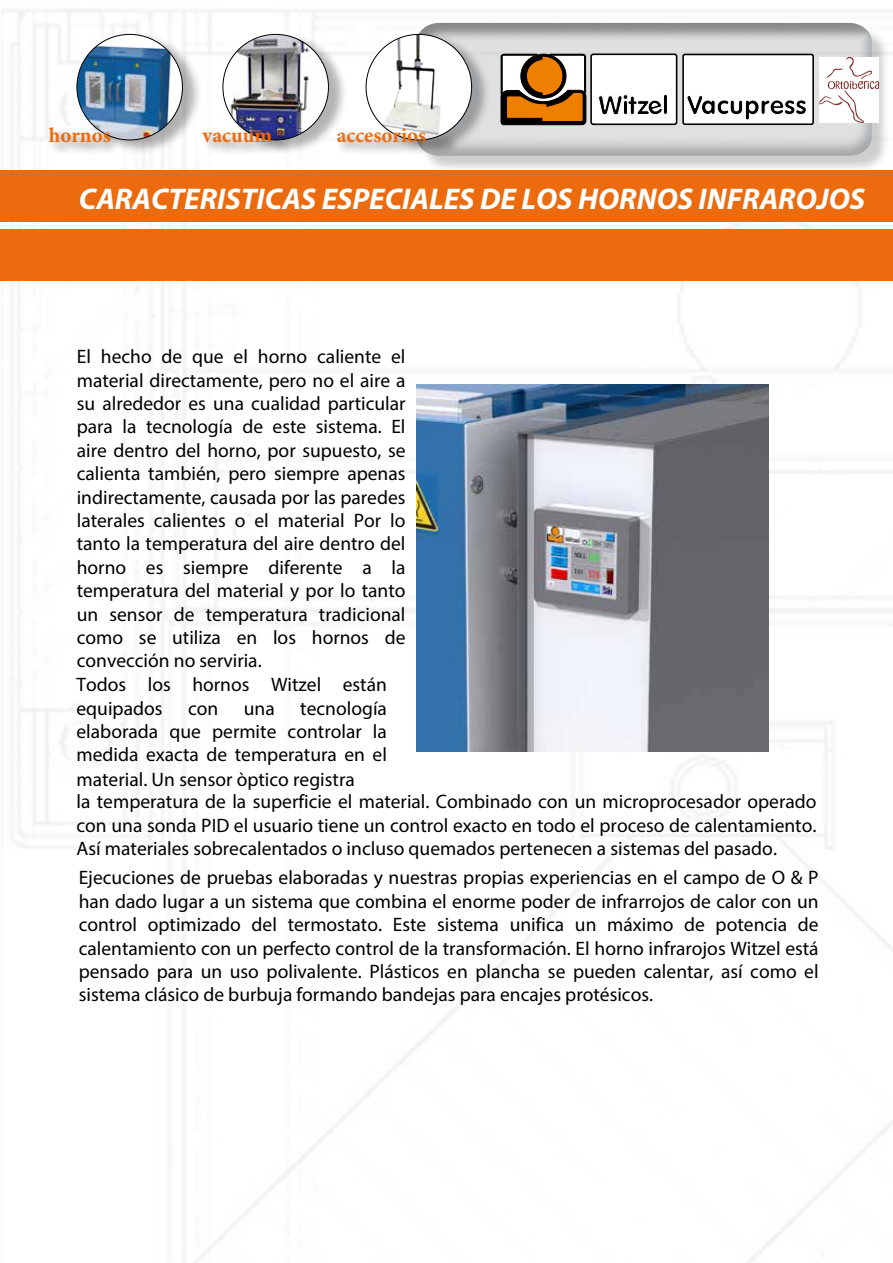
<style>
.page{position:relative;width:893px;height:1263px;background:#fff}
.page>*{position:absolute;margin:0;border:0;box-sizing:border-box;transform-origin:0 0}
.t1{font:italic 700 30px "Myriad Pro";color:#fff}
.t2{font:700 21px "Minion Pro";color:#eb6b0e}
.t3{font:19.5px/23.4px "Myriad Pro";color:#000}
</style>
<div class="page">
<img style="left:2px;top:9px;width:891px;height:1254px">
<div style="left:419px;top:26px;width:471px;height:148px;background:#000;opacity:.4"></div>
<div style="left:416px;top:22px;width:456px;height:135px;background:#000;opacity:.75"></div>
<div style="left:591px;top:54px;width:86px;height:70px;background:#fff;border-radius:2px"></div>
<div style="left:590px;top:54px;width:87px;height:71px;border:2px solid #000;border-radius:2px"></div>
<svg style="left:598px;top:94px;width:70px;height:21px"></svg>
<div style="left:683px;top:54px;width:130px;height:70px;background:#fff;border-radius:2px"></div>
<div style="left:682px;top:54px;width:132px;height:71px;border:2px solid #000;border-radius:2px"></div>
<svg style="left:687px;top:95px;width:120px;height:25px"></svg>
<svg style="left:500px;top:54px;width:86px;height:71px"></svg>
<div style="left:79px;top:33px;width:123px;height:122px;background:#000;opacity:.3"></div>
<svg style="left:77px;top:34px;width:105px;height:106px"></svg>
<img style="left:77px;top:40px;width:99px;height:100px">
<div style="left:225px;top:33px;width:123px;height:122px;background:#000;opacity:.3"></div>
<div style="left:223px;top:34px;width:105px;height:106px;background:#fff;border-radius:50%"></div>
<img style="left:225px;top:34px;width:89px;height:106px">
<div style="left:368px;top:33px;width:123px;height:122px;background:#000;opacity:.3"></div>
<div style="left:366px;top:34px;width:106px;height:106px;background:#fff;border-radius:50%"></div>
<img style="left:366px;top:34px;width:91px;height:91px">
<div style="left:48px;top:126px;width:73px;height:31px;background:#000;opacity:.3"></div>
<div style="left:200px;top:126px;width:92px;height:31px;background:#000;opacity:.3"></div>
<div style="left:335px;top:125px;width:125px;height:32px;background:#000;opacity:.3"></div>
<div style="left:0;top:170px;width:893px;height:51px;background:#eb6b0e"></div>
<div style="left:0;top:230px;width:893px;height:51px;background:#eb6b0e"></div>
<img style="left:417px;top:385px;width:352px;height:366px">
<img style="left:820px;top:57px;width:59px;height:66px">
<p class="t2" style="left:49px;top:121px;width:64px">hornos</p>
<p class="t2" style="left:203px;top:121px;width:71px">vacuum</p>
<p class="t2" style="left:337px;top:121px;width:91px">accesorios</p>
<h1 class="t1" style="left:79px;top:179px;width:788px">CARACTERISTICAS ESPECIALES DE LOS HORNOS INFRAROJOS</h1>
<p class="t3" style="left:77px;top:345px;width:331px">El hecho de que el horno caliente el material directamente, pero no el aire a su alrededor es una cualidad particular para la tecnología de este sistema. El aire dentro del horno, por supuesto, se calienta también, pero siempre apenas indirectamente, causada por las paredes laterales calientes o el material Por lo tanto la temperatura del aire dentro del horno es siempre diferente a la temperatura del material y por lo tanto un sensor de temperatura tradicional como se utiliza en los hornos de convección no serviria.<br>Todos los hornos Witzel están equipados</p>
<p class="t3" style="left:77px;top:696px;width:741px;text-indent:224px">tecnología<br>elaborada que permite controlar la<br>medida exacta de temperatura en el<br>material. Un sensor òptico registra<br>la temperatura de la superficie el material. Combinado con un microprocesador operado con una sonda PID el usuario tiene un control exacto en todo el proceso de calentamiento.<br>Así materiales sobrecalentados o incluso quemados pertenecen a sistemas del pasado.</p>
<p class="t3" style="left:79px;top:866px;width:741px;text-align:justify">Ejecuciones de pruebas elaboradas y nuestras propias experiencias en el campo de O &amp; P han dado lugar a un sistema que combina el enorme poder de infrarrojos de calor con un control optimizado del termostato. Este sistema unifica un máximo de potencia de calentamiento con un perfecto control de la transformación. El horno infrarojos Witzel está pensado para un uso polivalente. Plásticos en plancha se pueden calentar, así como el sistema clásico de burbuja formando bandejas para encajes protésicos.</p>
<p class="t3" style="left:188px;top:696px;width:32px">con</p>
<p class="t3" style="left:244px;top:696px;width:32px">una</p>
</div>
